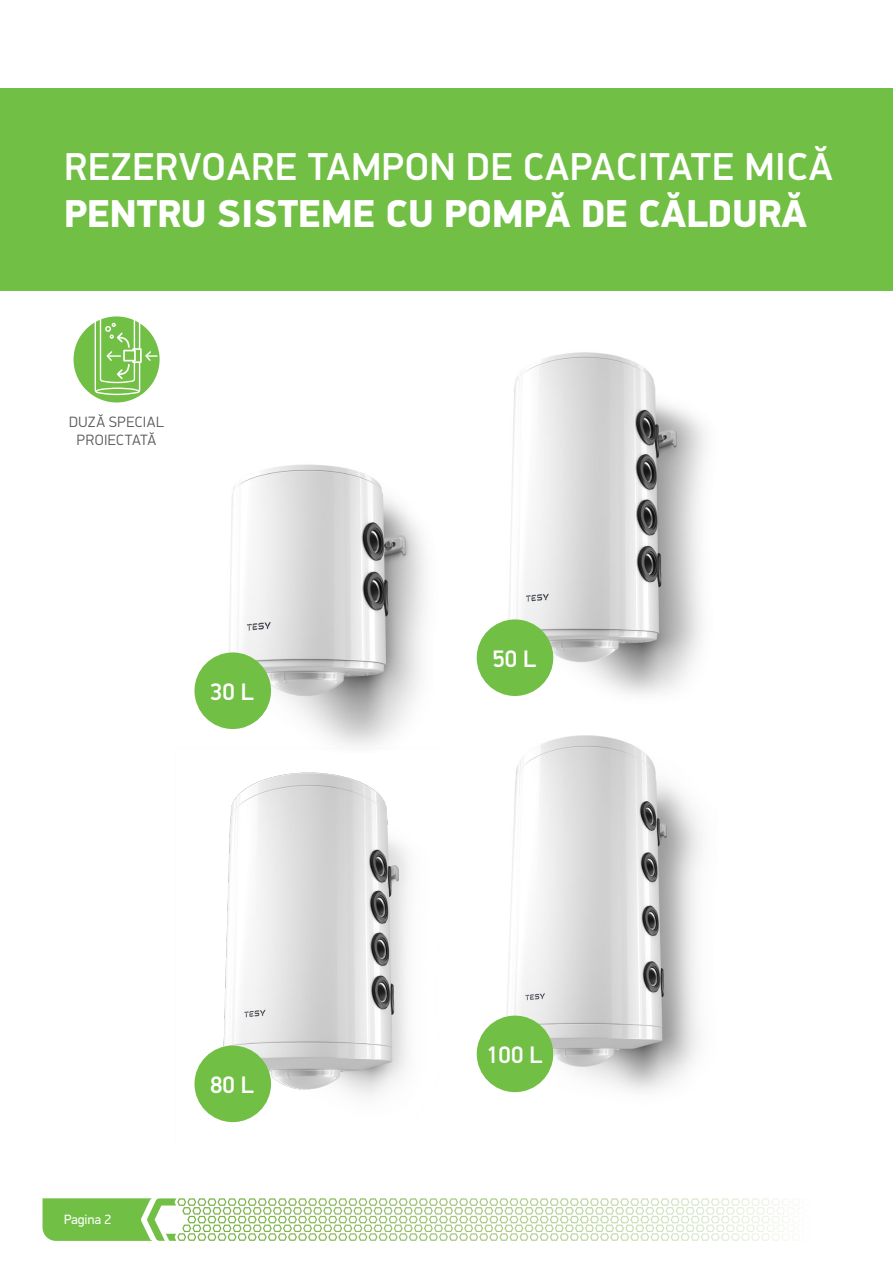
<style>
.page{position:relative;width:893px;height:1263px;background:#fff}
.page>*{position:absolute;margin:0;border:0;box-sizing:border-box;transform-origin:0 0}
.Header_Chaper{font:500 39px "PF Din Display Pro";letter-spacing:.02em;color:#fff}
.Header_Chaper-2{font:900 39px "PF Din Display Pro";color:#fff}
.t1{font:500 24px "PF Din Display Pro";color:#fff}
.h_Addres{font:300 15px/18px "PF Din Display Pro";letter-spacing:.03em;color:#57585a;text-align:center}
.t2{font:13.5px "PF Din Display Pro";color:#fff}
</style>
<div class="page">
<svg style="left:43px;top:1198px;width:133px;height:43px;background:#87c961"></svg>
<img style="left:199px;top:464px;width:226px;height:282px">
<img style="left:199px;top:772px;width:210px;height:351px">
<div style="left:0;top:88px;width:893px;height:202px;background:#71bf44"></div>
<svg style="left:73px;top:316px;width:87px;height:87px"></svg>
<img style="left:476px;top:735px;width:225px;height:358px">
<img style="left:476px;top:352px;width:230px;height:344px">
<div style="left:194px;top:652px;width:77px;height:77px;background:#71bf44;border-radius:50%"></div>
<div style="left:194px;top:1045px;width:77px;height:77px;background:#71bf44;border-radius:50%"></div>
<div style="left:477px;top:619px;width:76px;height:77px;background:#71bf44;border-radius:50%"></div>
<div style="left:477px;top:1015px;width:76px;height:77px;background:#71bf44;border-radius:50%"></div>
<p class="Header_Chaper" style="left:65px;top:144px;width:770px">REZERVOARE TAMPON DE CAPACITATE MICĂ</p>
<p class="Header_Chaper-2" style="left:64px;top:190px;width:745px">PENTRU SISTEME CU POMPĂ DE CĂLDURĂ</p>
<p class="h_Addres" style="left:69px;top:413px;width:96px">DUZĂ SPECIAL<br>PROIECTATĂ</p>
<h2 class="t1" style="left:210px;top:677px;width:45px">30 L</h2>
<p class="t2" style="left:64px;top:1211px;width:48px">Pagina 2</p>
<h2 class="t1" style="left:210px;top:1070px;width:45px">80 L</h2>
<h2 class="t1" style="left:492px;top:644px;width:45px">50 L</h2>
<h2 class="t1" style="left:486px;top:1040px;width:58px">100 L</h2>
</div>
